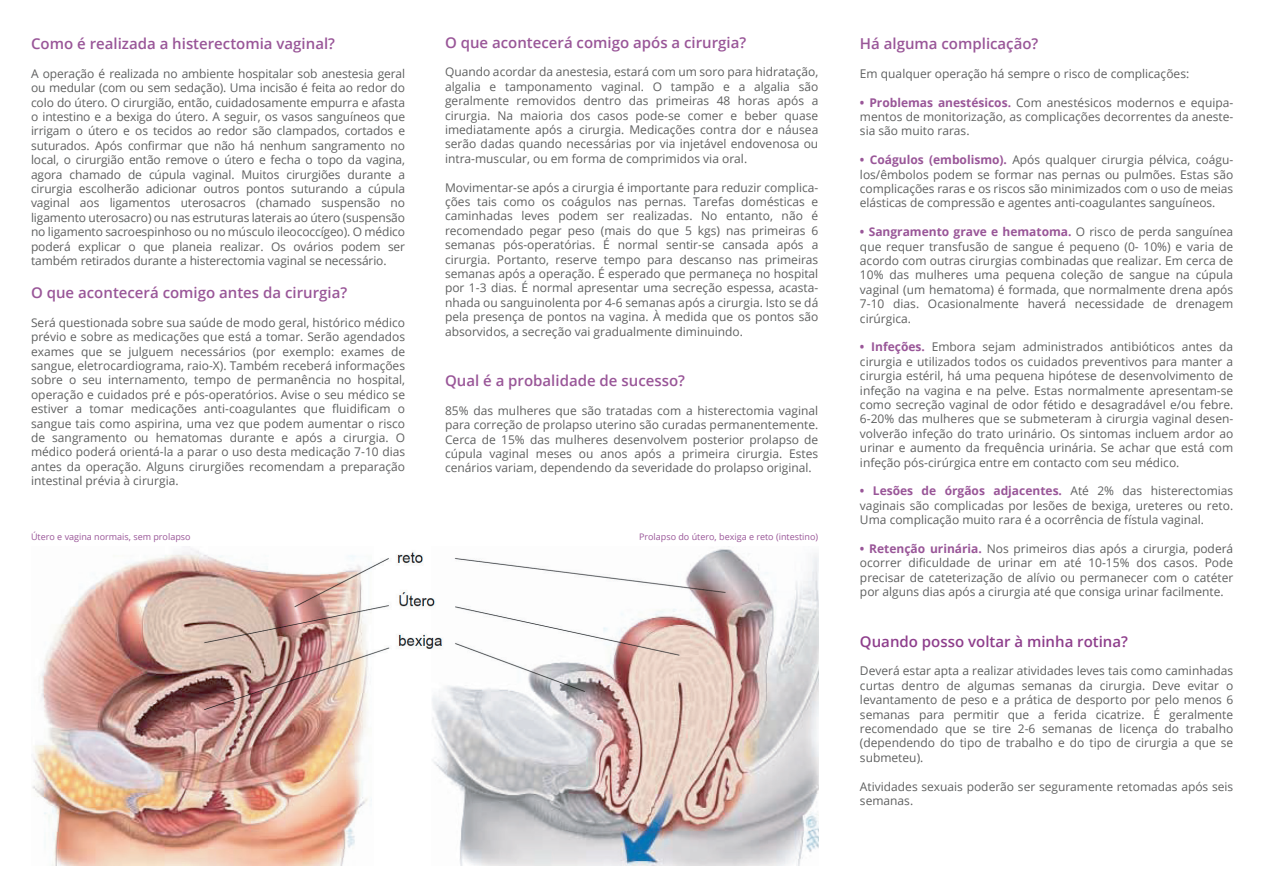
<style>
.page{position:relative;width:1263px;height:893px;background:#fff}
.page>*{position:absolute;margin:0;border:0;box-sizing:border-box;transform-origin:0 0}
.t1{font:600 15px "Open Sans";color:#995698}
.t2{font:600 15px "Open Sans";color:#8e3e8c}
.t3{font:12px/14.4px "Open Sans";color:#5f6060;text-align:justify}
.t4{font:9px "Open Sans";color:#995698}
.s1{font-weight:700;color:#995698}
</style>
<div class="page">
<img style="left:32px;top:546px;width:786px;height:319px">
<p class="t1" style="left:31px;top:33px;width:305px">Como é realizada a histerectomia vaginal?</p>
<p class="t3" style="left:31px;top:66px;width:376px">A operação é realizada no ambiente hospitalar sob anestesia geral ou medular (com ou sem sedação). Uma incisão é feita ao redor do colo do útero. O cirurgião, então, cuidadosamente empurra e afasta o intestino e a bexiga do útero. A seguir, os vasos sanguíneos que irrigam o útero e os tecidos ao redor são clampados, cortados e suturados. Após confirmar que não há nenhum sangramento no local, o cirurgião então remove o útero e fecha o topo da vagina, agora chamado de cúpula vaginal. Muitos cirurgiões durante a cirurgia escolherão adicionar outros pontos suturando a cúpula vaginal aos ligamentos uterosacros (chamado suspensão no ligamento uterosacro) ou nas estruturas laterais ao útero (suspensão no ligamento sacroespinhoso ou no músculo ileococcígeo). O médico poderá explicar o que planeia realizar. Os ovários podem ser também retirados durante a histerectomia vaginal se necessário.</p>
<p class="t1" style="left:31px;top:282px;width:318px">O que acontecerá comigo antes da cirurgia?</p>
<p class="t3" style="left:31px;top:315px;width:376px">Será questionada sobre sua saúde de modo geral, histórico médico prévio e sobre as medicações que está a tomar. Serão agendados exames que se julguem necessários (por exemplo: exames de sangue, eletrocardiograma, raio-X). Também receberá informações sobre o seu internamento, tempo de permanência no hospital, operação e cuidados pré e pós-operatórios. Avise o seu médico se estiver a tomar medicações anti-coagulantes que fluidificam o sangue tais como aspirina, uma vez que podem aumentar o risco de sangramento ou hematomas durante e após a cirurgia. O médico poderá orientá-la a parar o uso desta medicação 7-10 dias antes da operação. Alguns cirurgiões recomendam a preparação intestinal prévia à cirurgia.</p>
<p class="t1" style="left:445px;top:32px;width:303px">O que acontecerá comigo após a cirurgia?</p>
<p class="t3" style="left:445px;top:65px;width:375px">Quando acordar da anestesia, estará com um soro para hidratação, algalia e tamponamento vaginal. O tampão e a algalia são geralmente removidos dentro das primeiras 48 horas após a cirurgia. Na maioria dos casos pode-se comer e beber quase imediatamente após a cirurgia. Medicações contra dor e náusea serão dadas quando necessárias por via injetável endovenosa ou intra-muscular, ou em forma de comprimidos via oral.</p>
<p class="t3" style="left:445px;top:180px;width:375px">Movimentar-se após a cirurgia é importante para reduzir complica&shy;ções tais como os coágulos nas pernas. Tarefas domésticas e caminhadas leves podem ser realizadas. No entanto, não é recomendado pegar peso (mais do que 5 kgs) nas primeiras 6 semanas pós-operatórias. É normal sentir-se cansada após a cirurgia. Portanto, reserve tempo para descanso nas primeiras semanas após a operação. É esperado que permaneça no hospital por 1-3 dias. É normal apresentar uma secreção espessa, acasta&shy;nhada ou sanguinolenta por 4-6 semanas após a cirurgia. Isto se dá pela presença de pontos na vagina. À medida que os pontos são absorvidos, a secreção vai gradualmente diminuindo.</p>
<p class="t1" style="left:445px;top:370px;width:241px">Qual é a probalidade de sucesso?</p>
<p class="t3" style="left:445px;top:403px;width:375px">85% das mulheres que são tratadas com a histerectomia vaginal para correção de prolapso uterino são curadas permanentemente.<br>Cerca de 15% das mulheres desenvolvem posterior prolapso de cúpula vaginal meses ou anos após a primeira cirurgia. Estes cenários variam, dependendo da severidade do prolapso original.</p>
<p class="t4" style="left:31px;top:531px;width:161px">Útero e vagina normais, sem prolapso</p>
<p class="t4" style="left:639px;top:530px;width:181px">Prolapso do útero, bexiga e reto (intestino)</p>
<p class="t1" style="left:860px;top:33px;width:180px">Há alguma complicação?</p>
<p class="t3" style="left:860px;top:66px;width:331px">Em qualquer operação há sempre o risco de complicações:</p>
<p class="t3" style="left:860px;top:95px;width:375px"><span class="s1">• Problemas anestésicos.</span> Com anestésicos modernos e equipa&shy;mentos de monitorização, as complicações decorrentes da aneste&shy;sia são muito raras.</p>
<p class="t3" style="left:860px;top:152px;width:375px"><span class="s1">• Coágulos (embolismo).</span> Após qualquer cirurgia pélvica, coágu&shy;los/êmbolos podem se formar nas pernas ou pulmões. Estas são complicações raras e os riscos são minimizados com o uso de meias elásticas de compressão e agentes anti-coagulantes sanguíneos.</p>
<p class="t3" style="left:860px;top:224px;width:375px"><span class="s1">• Sangramento grave e hematoma.</span> O risco de perda sanguínea que requer transfusão de sangue é pequeno (0- 10%) e varia de acordo com outras cirurgias combinadas que realizar. Em cerca de 10% das mulheres uma pequena coleção de sangue na cúpula vaginal (um hematoma) é formada, que normalmente drena após 7-10 dias. Ocasionalmente haverá necessidade de drenagem cirúrgica.</p>
<p class="t3" style="left:860px;top:339px;width:375px"><span class="s1">• Infeções.</span> Embora sejam administrados antibióticos antes da cirurgia e utilizados todos os cuidados preventivos para manter a cirurgia estéril, há uma pequena hipótese de desenvolvimento de infeção na vagina e na pelve. Estas normalmente apresentam-se como secreção vaginal de odor fétido e desagradável e/ou febre.<br>6-20% das mulheres que se submeteram à cirurgia vaginal desen&shy;volverão infeção do trato urinário. Os sintomas incluem ardor ao urinar e aumento da frequência urinária. Se achar que está com infeção pós-cirúrgica entre em contacto com seu médico.</p>
<p class="t3" style="left:860px;top:483px;width:375px"><span class="s1">• Lesões de órgãos adjacentes.</span> Até 2% das histerectomias vaginais são complicadas por lesões de bexiga, ureteres ou reto.<br>Uma complicação muito rara é a ocorrência de fístula vaginal.</p>
<p class="t3" style="left:860px;top:541px;width:375px"><span class="s1">• Retenção urinária.</span> Nos primeiros dias após a cirurgia, poderá ocorrer dificuldade de urinar em até 10-15% dos casos. Pode precisar de cateterização de alívio ou permanecer com o catéter por alguns dias após a cirurgia até que consiga urinar facilmente.</p>
<p class="t2" style="left:860px;top:631px;width:269px">Quando posso voltar à minha rotina?</p>
<p class="t3" style="left:860px;top:663px;width:375px">Deverá estar apta a realizar atividades leves tais como caminhadas curtas dentro de algumas semanas da cirurgia. Deve evitar o levantamento de peso e a prática de desporto por pelo menos 6 semanas para permitir que a ferida cicatrize. É geralmente recomendado que se tire 2-6 semanas de licença do trabalho (dependendo do tipo de trabalho e do tipo de cirurgia a que se submeteu).</p>
<p class="t3" style="left:860px;top:779px;width:375px">Atividades sexuais poderão ser seguramente retomadas após seis semanas.</p>
</div>
